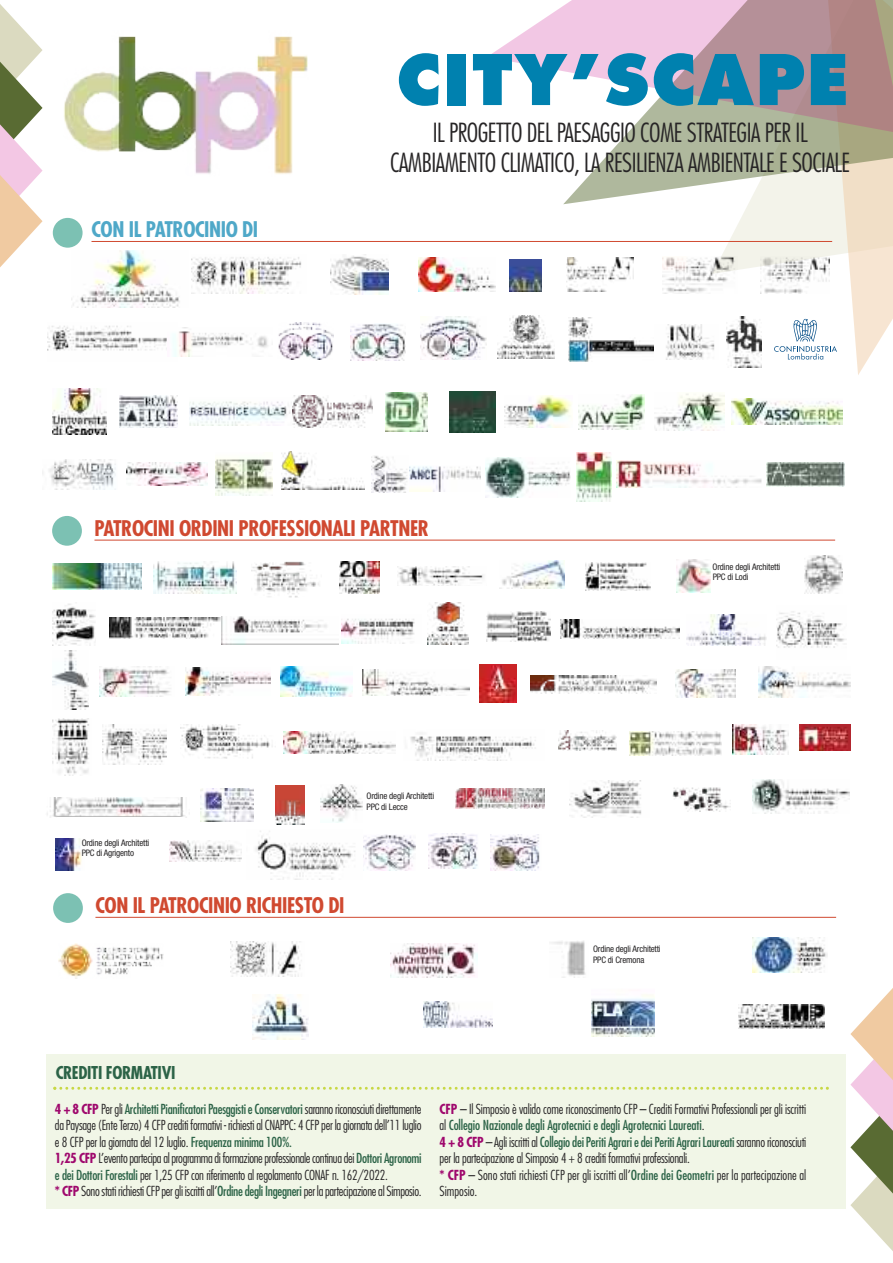
<style>
.page{position:relative;width:893px;height:1263px;background:#fff}
.page>*{position:absolute;margin:0;border:0;box-sizing:border-box;transform-origin:0 0}
.t1{font:800 67.65px "Futura";letter-spacing:.03em;color:#0081af}
.t2{font:300 condensed 25.65px/30.8px "Futura";letter-spacing:-.02em;color:#272526;text-align:center}
.t3{font:700 condensed 21px "Futura";letter-spacing:-.02em;color:#d04930}
.t4{font:700 condensed 21px "Futura";letter-spacing:-.02em;color:#4fa8c8}
.t5{font:700 condensed 17.25px "Futura";letter-spacing:-.02em;color:#2c6347}
.t6{font:300 condensed 13.5px/16.5px "Futura";letter-spacing:-.02em;color:#272526}
.t7{font:condensed 9px/10.8px "Helvetica Neue";letter-spacing:-.02em;color:#272526}
.s1{font-weight:700;color:#9f086d}
.s2{font-weight:400;color:#2c6347}
</style>
<div class="page">
<svg style="left:722px;top:204px;width:51px;height:66px;fill:#f3f3ea"></svg>
<svg style="left:563px;top:134px;width:210px;height:70px;fill:#afb89d"></svg>
<svg style="left:487px;top:0;width:286px;height:134px"></svg>
<img style="left:64px;top:36px;width:244px;height:138px">
<svg style="left:0;top:4px;width:43px;height:263px"></svg>
<img style="left:191px;top:257px;width:111px;height:37px">
<img style="left:48px;top:325px;width:129px;height:32px">
<div style="left:47px;top:1054px;width:799px;height:155px;background:#f1f6e7"></div>
<svg style="left:53px;top:1087px;width:776px;height:3px"></svg>
<svg style="left:275px;top:785px;width:1px;height:38px"></svg>
<img style="left:276px;top:785px;width:28px;height:39px">
<img style="left:753px;top:780px;width:96px;height:33px">
<img style="left:531px;top:676px;width:125px;height:18px">
<img style="left:109px;top:617px;width:113px;height:21px">
<img style="left:201px;top:788px;width:53px;height:34px">
<img style="left:630px;top:732px;width:91px;height:23px">
<img style="left:429px;top:833px;width:49px;height:35px">
<img style="left:409px;top:466px;width:72px;height:25px">
<img style="left:418px;top:257px;width:77px;height:35px">
<img style="left:569px;top:318px;width:84px;height:44px">
<img style="left:423px;top:1002px;width:69px;height:25px">
<img style="left:498px;top:316px;width:56px;height:43px">
<img style="left:281px;top:452px;width:84px;height:37px">
<img style="left:53px;top:389px;width:53px;height:45px">
<img style="left:666px;top:324px;width:49px;height:36px">
<img style="left:53px;top:563px;width:88px;height:27px">
<img style="left:126px;top:463px;width:82px;height:23px">
<img style="left:662px;top:256px;width:76px;height:38px">
<img style="left:59px;top:944px;width:104px;height:34px">
<img style="left:731px;top:398px;width:112px;height:27px">
<img style="left:738px;top:1004px;width:87px;height:24px">
<img style="left:777px;top:611px;width:69px;height:37px">
<img style="left:561px;top:619px;width:119px;height:19px">
<img style="left:181px;top:724px;width:92px;height:35px">
<img style="left:362px;top:669px;width:107px;height:27px">
<img style="left:186px;top:668px;width:85px;height:28px">
<img style="left:586px;top:562px;width:64px;height:28px">
<img style="left:672px;top:787px;width:58px;height:24px">
<img style="left:767px;top:462px;width:77px;height:24px">
<img style="left:655px;top:393px;width:69px;height:38px">
<img style="left:579px;top:394px;width:65px;height:35px">
<img style="left:253px;top:995px;width:56px;height:45px">
<img style="left:753px;top:937px;width:75px;height:36px">
<img style="left:616px;top:461px;width:146px;height:27px">
<img style="left:189px;top:401px;width:104px;height:25px">
<img style="left:49px;top:460px;width:67px;height:29px">
<img style="left:371px;top:456px;width:37px;height:37px">
<img style="left:56px;top:838px;width:26px;height:32px">
<img style="left:278px;top:323px;width:55px;height:36px">
<img style="left:351px;top:324px;width:55px;height:37px">
<img style="left:421px;top:317px;width:66px;height:43px">
<hr style="left:92px;top:241px;width:740px;height:1px;background:#d04930">
<hr style="left:94px;top:540px;width:741px;height:1px;background:#d04930">
<img style="left:154px;top:562px;width:83px;height:31px">
<img style="left:168px;top:328px;width:100px;height:28px">
<img style="left:47px;top:797px;width:140px;height:21px">
<img style="left:455px;top:789px;width:89px;height:20px">
<img style="left:502px;top:561px;width:62px;height:27px">
<img style="left:252px;top:561px;width:67px;height:37px">
<img style="left:686px;top:615px;width:80px;height:30px">
<img style="left:103px;top:724px;width:64px;height:41px">
<svg style="left:283px;top:731px;width:99px;height:23px"></svg>
<img style="left:283px;top:732px;width:112px;height:21px">
<img style="left:119px;top:395px;width:59px;height:33px">
<img style="left:215px;top:459px;width:57px;height:37px">
<img style="left:280px;top:667px;width:72px;height:30px">
<img style="left:759px;top:667px;width:91px;height:30px">
<img style="left:398px;top:566px;width:86px;height:20px">
<img style="left:170px;top:840px;width:71px;height:22px">
<img style="left:99px;top:666px;width:72px;height:30px">
<img style="left:677px;top:559px;width:34px;height:34px">
<img style="left:592px;top:995px;width:62px;height:41px">
<img style="left:53px;top:651px;width:36px;height:58px">
<img style="left:330px;top:256px;width:58px;height:39px">
<img style="left:363px;top:834px;width:52px;height:37px">
<img style="left:490px;top:835px;width:50px;height:35px">
<img style="left:486px;top:457px;width:84px;height:40px">
<img style="left:577px;top:453px;width:34px;height:48px">
<img style="left:804px;top:555px;width:38px;height:39px">
<img style="left:726px;top:317px;width:35px;height:50px">
<img style="left:53px;top:719px;width:36px;height:56px">
<img style="left:800px;top:724px;width:50px;height:26px">
<img style="left:222px;top:616px;width:117px;height:28px">
<img style="left:733px;top:724px;width:56px;height:30px">
<svg style="left:677px;top:669px;width:59px;height:1px"></svg>
<img style="left:675px;top:670px;width:61px;height:27px">
<img style="left:410px;top:733px;width:126px;height:28px">
<img style="left:428px;top:602px;width:40px;height:42px">
<img style="left:486px;top:612px;width:65px;height:30px">
<img style="left:558px;top:731px;width:58px;height:19px">
<img style="left:321px;top:785px;width:42px;height:37px">
<img style="left:255px;top:831px;width:101px;height:48px">
<img style="left:479px;top:665px;width:38px;height:37px">
<img style="left:569px;top:781px;width:73px;height:36px">
<img style="left:53px;top:604px;width:43px;height:41px">
<img style="left:340px;top:562px;width:40px;height:32px">
<img style="left:342px;top:618px;width:73px;height:25px">
<div style="left:450px;top:391px;width:46px;height:41px;background:#244735"></div>
<img style="left:450px;top:391px;width:44px;height:41px">
<img style="left:293px;top:396px;width:80px;height:31px">
<img style="left:505px;top:395px;width:67px;height:33px">
<div style="left:53px;top:218px;width:30px;height:30px;background:#7cc1b3;border-radius:50%"></div>
<div style="left:52px;top:516px;width:30px;height:30px;background:#7cc1b3;border-radius:50%"></div>
<hr style="left:95px;top:917px;width:741px;height:1px;background:#d04930">
<div style="left:53px;top:893px;width:30px;height:30px;background:#7cc1b3;border-radius:50%"></div>
<img style="left:230px;top:942px;width:72px;height:34px">
<img style="left:551px;top:941px;width:35px;height:36px">
<img style="left:390px;top:944px;width:87px;height:33px">
<img style="left:385px;top:392px;width:43px;height:39px">
<img style="left:761px;top:257px;width:12px;height:36px">
<img style="left:566px;top:258px;width:67px;height:33px">
<svg style="left:850px;top:988px;width:43px;height:263px"></svg>
<img style="left:73px;top:250px;width:107px;height:57px">
<img style="left:509px;top:259px;width:32px;height:32px">
<svg style="left:773px;top:0;width:120px;height:375px"></svg>
<h3 class="t4" style="left:92px;top:221px;width:168px">CON IL PATROCINIO DI</h3>
<h1 class="t1" style="left:396px;top:50px;width:454px">CITY’SCAPE</h1>
<h2 class="t2" style="left:390px;top:119px;width:462px">IL PROGETTO DEL PAESAGGIO COME STRATEGIA PER IL<br>CAMBIAMENTO CLIMATICO, LA RESILIENZA AMBIENTALE E SOCIALE</h2>
<h3 class="t3" style="left:94px;top:519px;width:336px">PATROCINI ORDINI PROFESSIONALI PARTNER</h3>
<p class="t7" style="left:82px;top:838px;width:69px">Ordine degli Architetti<br>PPC di Agrigento</p>
<h3 class="t3" style="left:95px;top:896px;width:251px">CON IL PATROCINIO RICHIESTO DI</h3>
<p class="t7" style="left:366px;top:791px;width:69px">Ordine degli Architetti<br>PPC di Lecce</p>
<p class="t7" style="left:713px;top:562px;width:69px">Ordine degli Architetti<br>PPC di Lodi</p>
<p class="t7" style="left:593px;top:944px;width:69px">Ordine degli Architetti<br>PPC di Cremona</p>
<p class="t5" style="left:56px;top:1065px;width:121px">CREDITI FORMATIVI</p>
<p class="t6" style="left:55px;top:1101px;width:368px"><span class="s1">4 + 8 CFP</span> Per gli <span class="s2">ArchitettiPianificatoriPaesggistieConservatori</span> saranno riconosciuti direttamente da Paysage (Ente Terzo) 4 CFP crediti formativi - richiesti al CNAPPC: 4 CFP per la giornata dell’11 luglio e 8 CFP per la giornata del 12 luglio. <span class="s2">Frequenza minima 100%.<br></span><span class="s1">1,25 CFP</span> L’evento partecipa al programma di formazione professionale continua dei <span class="s2">Dottori Agronomi e dei Dottori Forestali</span> per 1,25 CFP con riferimento al regolamento CONAF n. 162/2022.<br><span class="s1">* CFP</span> Sono stati richiesti CFP per gli iscritti all’<span class="s2">Ordinedegli Ingegneri</span>per la partecipazione al Simposio.</p>
<p class="t6" style="left:440px;top:1101px;width:368px"><span class="s1">CFP</span> – Il Simposio è valido come riconoscimento CFP – Crediti Formativi Professionali per gli iscritti al <span class="s2">Collegio Nazionale degli Agrotecnici e degli Agrotecnici Laureati</span>.<br><span class="s1">4 + 8 CFP</span> – Agli iscritti al <span class="s2">Collegio dei Periti Agrari e dei Periti Agrari Laureati</span> saranno riconosciuti per la partecipazione al Simposio 4 + 8 crediti formativi professionali.<br><span class="s1">* CFP</span> – Sono stati richiesti CFP per gli iscritti all’<span class="s2">Ordine dei Geometri</span> per la partecipazione al Simposio.</p>
</div>
